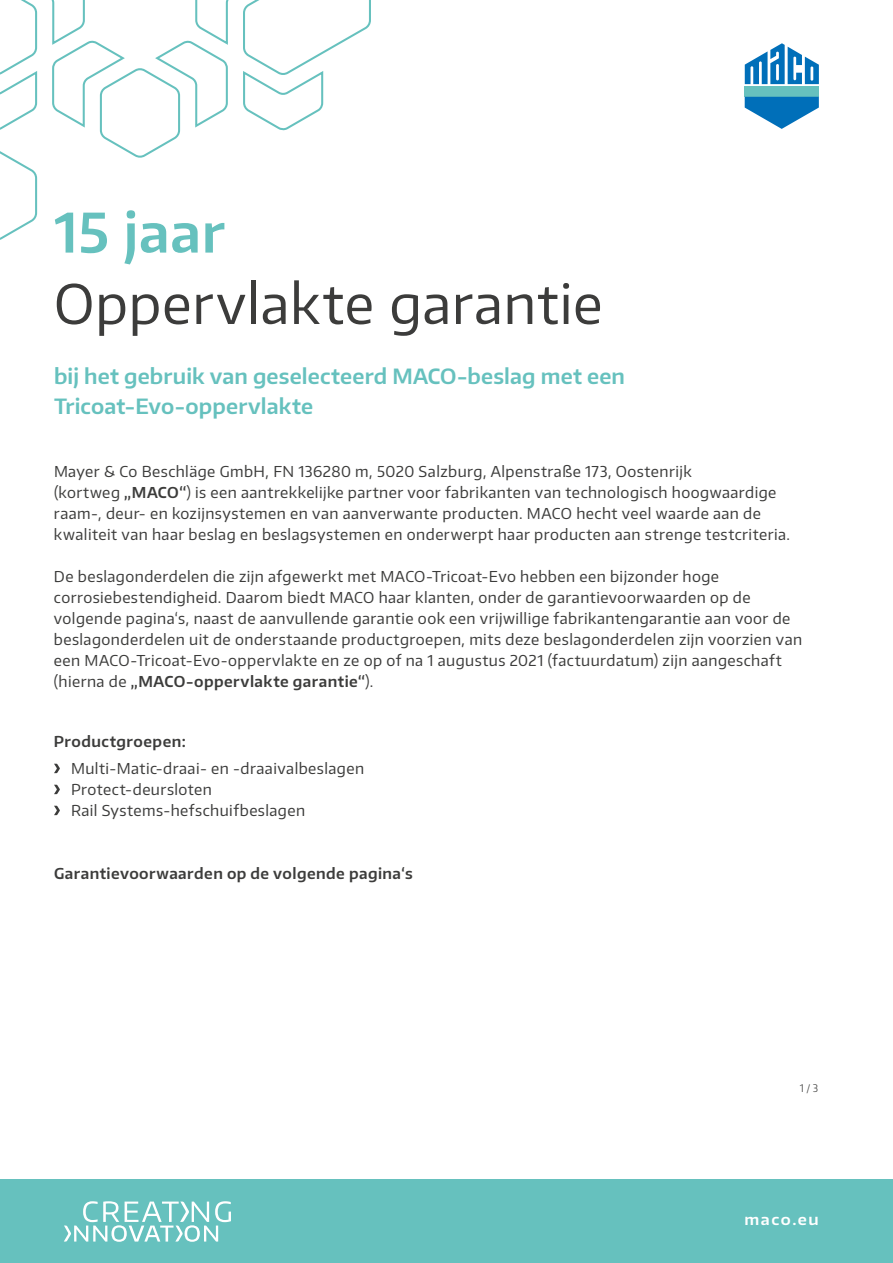
<style>
.page{position:relative;width:893px;height:1263px;background:#fff}
.page>*{position:absolute;margin:0;border:0;box-sizing:border-box;transform-origin:0 0}
.t1{font:54px "Encode Sans Normal";letter-spacing:.015em;color:#3c3c3b}
.t2{font:600 54px "Encode Sans Normal";letter-spacing:.015em;color:#66c1be}
.t3{font:600 21px/30px "Encode Sans Normal";letter-spacing:.01em;color:#66c1be}
.t4{font:15px/21px "Encode Sans Normal";letter-spacing:.03em;color:#3c3c3b}
.t5{font:600 15px "Encode Sans Normal";letter-spacing:.03em;color:#3c3c3b}
.t6{font:600 15px "Encode Sans Wide";letter-spacing:.105em;color:#fff}
.t7{font:300 10.5px "Encode Sans Normal";color:#3c3c3b}
.s1{font-weight:600}
</style>
<div class="page">
<svg style="left:745px;top:43px;width:74px;height:86px"></svg>
<div style="left:0;top:1179px;width:893px;height:84px;background:#66c1be"></div>
<svg style="left:64px;top:1201px;width:167px;height:41px"></svg>
<svg style="left:0;top:0;width:371px;height:240px"></svg>
<svg style="left:54px;top:764px;width:6px;height:9px"></svg>
<svg style="left:54px;top:785px;width:6px;height:9px"></svg>
<svg style="left:54px;top:806px;width:6px;height:9px"></svg>
<h1 class="t2" style="left:54px;top:197px;width:172px">15 jaar</h1>
<h1 class="t1" style="left:54px;top:268px;width:550px">Oppervlakte garantie</h1>
<h2 class="t3" style="left:54px;top:360px;width:572px">bij het gebruik van geselecteerd MACO-beslag met een<br>Tricoat-Evo-oppervlakte</h2>
<p class="t4" style="left:54px;top:460px;width:738px">Mayer &amp; Co Beschläge GmbH, FN 136280 m, 5020 Salzburg, Alpenstraße 173, Oostenrijk<br>(kortweg <span class="s1">„MACO“</span>) is een aantrekkelijke partner voor fabrikanten van technologisch hoogwaardige raam-, deur- en kozijnsystemen en van aanverwante producten. MACO hecht veel waarde aan de kwaliteit van haar beslag en beslagsystemen en onderwerpt haar producten aan strenge testcriteria.</p>
<p class="t4" style="left:54px;top:565px;width:750px">De beslagonderdelen die zijn afgewerkt met MACO-Tricoat-Evo hebben een bijzonder hoge corrosiebestendigheid. Daarom biedt MACO haar klanten, onder de garantievoorwaarden op de volgende pagina‘s, naast de aanvullende garantie ook een vrijwillige fabrikantengarantie aan voor de beslagonderdelen uit de onderstaande productgroepen, mits deze beslagonderdelen zijn voorzien van een MACO-Tricoat-Evo-oppervlakte en ze op of na 1 augustus 2021 (factuurdatum) zijn aangeschaft (hierna de <span class="s1">„MACO-oppervlakte garantie“</span>).</p>
<p class="t5" style="left:54px;top:732px;width:133px">Productgroepen:</p>
<p class="t4" style="left:71px;top:757px;width:295px">Multi-Matic-draai- en -draaivalbeslagen<br>Protect-deursloten<br>Rail Systems-hefschuifbeslagen</p>
<p class="t5" style="left:54px;top:864px;width:360px">Garantievoorwaarden op de volgende pagina‘s</p>
<p class="t7" style="left:800px;top:1081px;width:20px">1 / 3</p>
<p class="t6" style="left:744px;top:1210px;width:76px">maco.eu</p>
</div>
